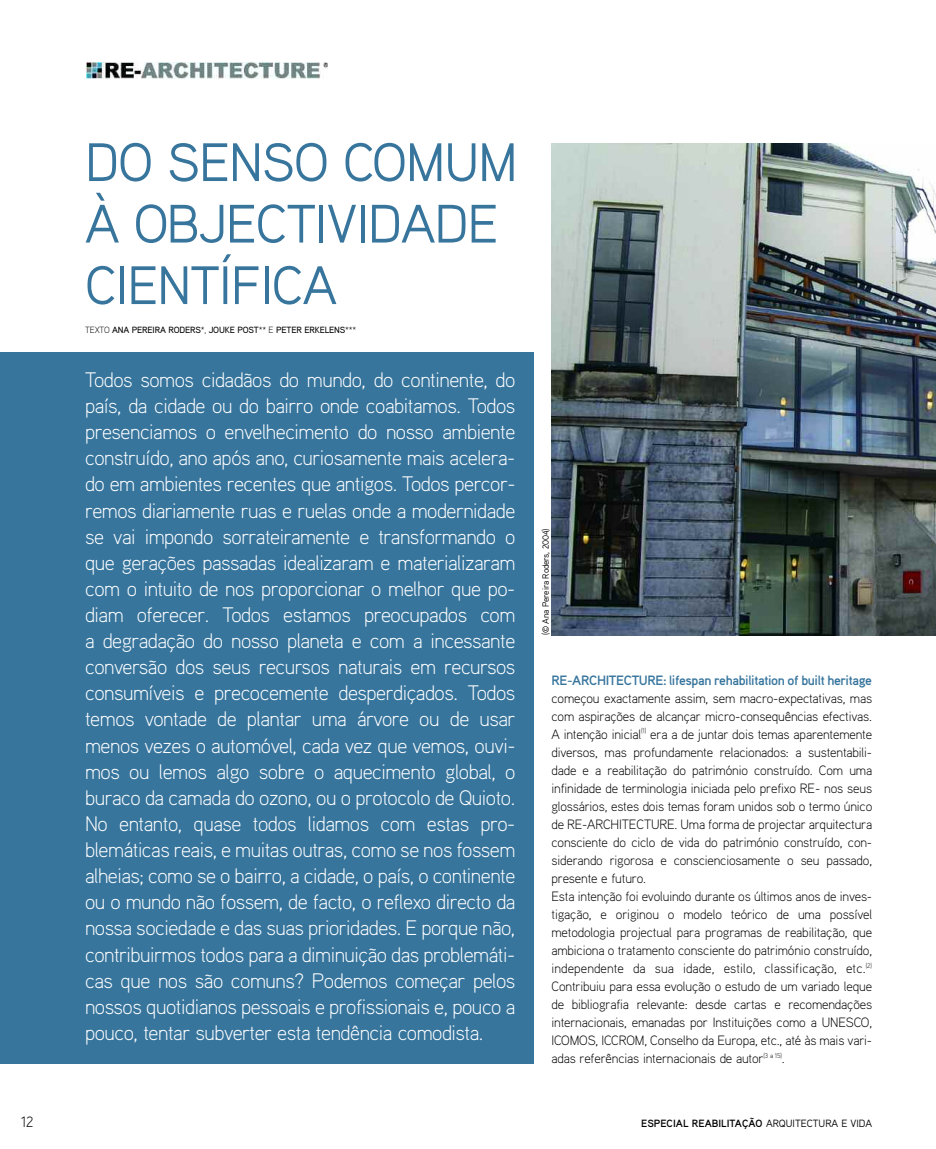
<style>
.page{position:relative;width:936px;height:1149px;background:#fff}
.page>*{position:absolute;margin:0;border:0;box-sizing:border-box;transform-origin:0 0}
.t1{font:54px/61.5px "Aaux";letter-spacing:-.015em;color:#37759d}
.t2{font:300 21px/26.1px "Aaux";letter-spacing:-.02em;color:#fff;text-align:justify}
.t3{font:300 15px "Aaux";color:#000}
.t4{font:300 13.5px/18px "Aaux";letter-spacing:-.01em;color:#000}
.t5{font:700 13.5px "Aaux";letter-spacing:-.03em;color:#37759d}
.t6{font:700 10.5px "Aaux";color:#000}
.t7{font:500 9px "Aaux";letter-spacing:-.015em;color:#000}
.t8{font:9px "Aaux";letter-spacing:-.015em;color:#000}
.s1{font-weight:300}
.s2{font-weight:400}
</style>
<div class="page">
<div style="left:0;top:352px;width:533px;height:711px;background:#37759d"></div>
<img style="left:551px;top:143px;width:384px;height:491px">
<img style="left:87px;top:63px;width:240px;height:15px">
<h1 class="t1" style="left:85px;top:137px;width:434px">DO SENSO COMUM<br>À OBJECTIVIDADE<br>CIENTÍFICA</h1>
<p class="t7" style="left:85px;top:326px;width:273px"><span class="s1">TEXTO</span> ANA PEREIRA RODERS<span class="s1">*,</span> JOUKE POST<span class="s1">** E</span> PETER ERKELENS<span class="s1">***</span></p>
<p class="t2" style="left:85px;top:369px;width:432px">Todos somos cidadãos do mundo, do continente, do país, da cidade ou do bairro onde coabitamos. Todos presenciamos o envelhecimento do nosso ambiente construído, ano após ano, curiosamente mais acelera&shy;do em ambientes recentes que antigos. Todos percor&shy;remos diariamente ruas e ruelas onde a modernidade se vai impondo sorrateiramente e transformando o que gerações passadas idealizaram e materializaram com o intuito de nos proporcionar o melhor que po&shy;diam oferecer. Todos estamos preocupados com a degradação do nosso planeta e com a incessante conversão dos seus recursos naturais em recursos consumíveis e precocemente desperdiçados. Todos temos vontade de plantar uma árvore ou de usar menos vezes o automóvel, cada vez que vemos, ouvi&shy;mos ou lemos algo sobre o aquecimento global, o buraco da camada do ozono, ou o protocolo de Quioto.<br>No entanto, quase todos lidamos com estas pro&shy;blemáticas reais, e muitas outras, como se nos fossem alheias; como se o bairro, a cidade, o país, o continente ou o mundo não fossem, de facto, o reflexo directo da nossa sociedade e das suas prioridades. E porque não, contribuirmos todos para a diminuição das problemáti&shy;cas que nos são comuns? Podemos começar pelos nossos quotidianos pessoais e profissionais e, pouco a pouco, tentar subverter esta tendência comodista.</p>
<p class="t8" style="left:542px;top:634px;width:108px;rotate:-90deg">(© Ana Pereira Roders, 2004)</p>
<p class="t5" style="left:551px;top:675px;width:322px">RE-ARCHITECTURE: lifespan rehabilitation of built heritage</p>
<p class="t4" style="left:551px;top:690px;width:322px">começou exactamente assim, sem macro-expectativas, mas com aspirações de alcançar micro-consequências efectivas.<br>A intenção inicial<sup>(1)</sup> era a de juntar dois temas aparentemente diversos, mas profundamente relacionados: a sustentabili&shy;dade e a reabilitação do património construído. Com uma infinidade de terminologia iniciada pelo prefixo RE- nos seus glossários, estes dois temas foram unidos sob o termo único de RE-ARCHITECTURE. Uma forma de projectar arquitectura consciente do ciclo de vida do património construído, con&shy;siderando rigorosa e conscienciosamente o seu passado, presente e futuro.<br>Esta intenção foi evoluindo durante os últimos anos de inves&shy;tigação, e originou o modelo teórico de uma possível metodologia projectual para programas de reabilitação, que ambiciona o tratamento consciente do património construído, independente da sua idade, estilo, classificação, etc.<sup>(2)<br></sup>Contribuiu para essa evolução o estudo de um variado leque de bibliografia relevante: desde cartas e recomendações internacionais, emanadas por Instituições como a UNESCO, ICOMOS, ICCROM, Conselho da Europa, etc., até às mais vari&shy;adas referências internacionais de autor<sup>(3</sup> <sup>a</sup> <sup>15)</sup>.</p>
<p class="t3" style="left:21px;top:1116px;width:14px">12</p>
<p class="t6" style="left:641px;top:1119px;width:232px">ESPECIAL REABILITAÇÃO <span class="s2">ARQUITECTURA E VIDA</span></p>
</div>
